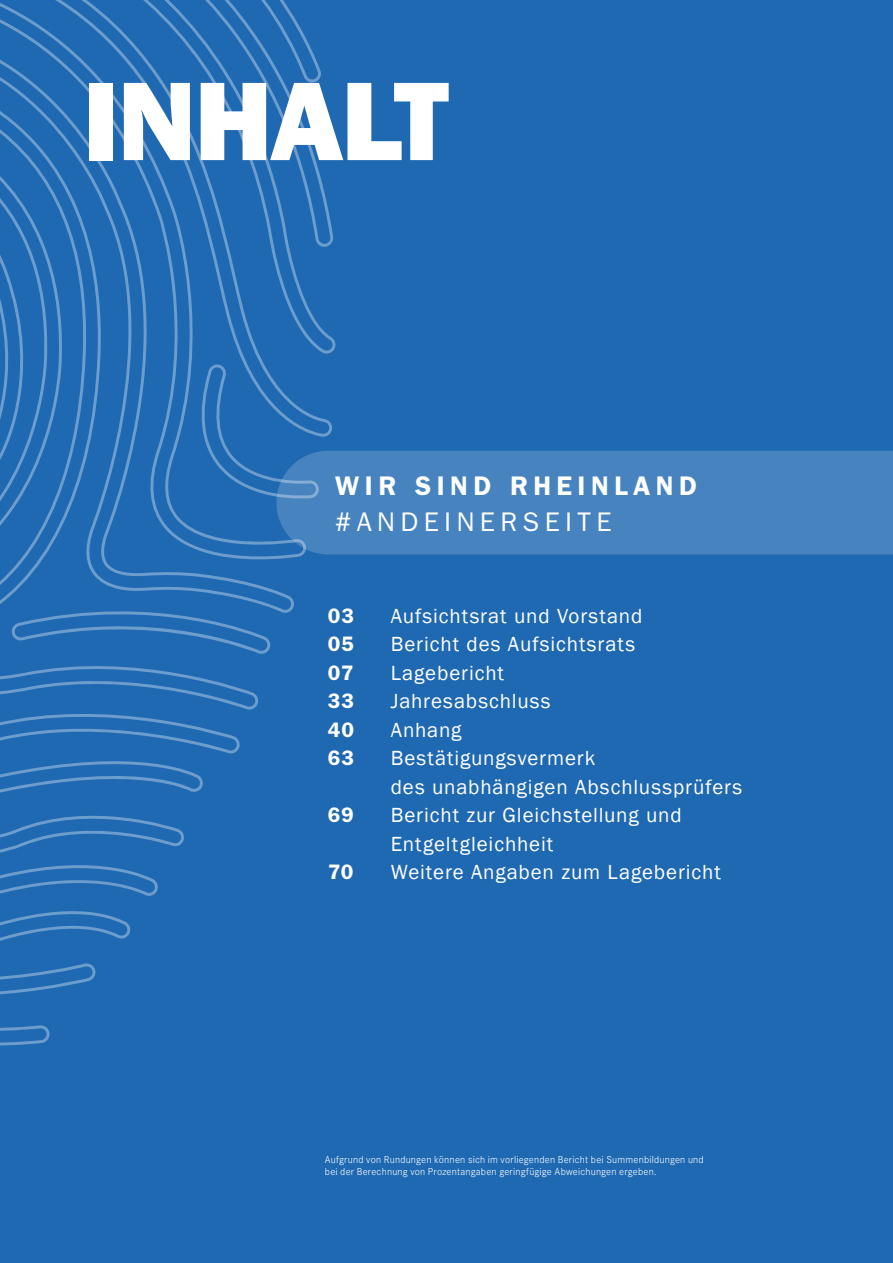
<style>
.page{position:relative;width:893px;height:1263px;background:#1f69b2}
.page>*{position:absolute;margin:0;border:0;box-sizing:border-box;transform-origin:0 0}
.t1{font:112.5px "ITC Franklin Gothic Std Hvy";letter-spacing:-.02em;color:#fff}
.t2{font:600 27px "ITC Franklin Gothic Std";letter-spacing:.2em;color:#fff}
.t3{font:27px "ITC Franklin Gothic Std";letter-spacing:.2em;color:#fff}
.t4{font:21px/28.5px "Franklin Gothic";letter-spacing:.04em;color:#fff}
.t5{font:600 21px "ITC Franklin Gothic Std";letter-spacing:.05em;color:#fff}
.t6{font:300 10.5px/12.6px "Corporate S";letter-spacing:.02em;color:#fff}
</style>
<div class="page">
<div style="left:319px;top:451px;width:574px;height:103px;background:#4683bf"></div>
<svg style="left:307px;top:41px;width:26px;height:396px"></svg>
<svg style="left:0;top:0;width:307px;height:111px"></svg>
<svg style="left:0;top:24px;width:295px;height:87px"></svg>
<svg style="left:0;top:67px;width:104px;height:44px"></svg>
<svg style="left:0;top:111px;width:319px;height:935px"></svg>
<h1 class="t1" style="left:83px;top:55px;width:368px">INHALT</h1>
<p class="t2" style="left:335px;top:470px;width:363px">WIR SIND RHEINLAND</p>
<p class="t3" style="left:335px;top:506px;width:278px">#ANDEINERSEITE</p>
<p class="t5" style="left:328px;top:603px;width:28px">03</p>
<p class="t4" style="left:391px;top:602px;width:253px">Aufsichtsrat und Vorstand</p>
<p class="t5" style="left:328px;top:632px;width:28px">05</p>
<p class="t4" style="left:391px;top:630px;width:246px">Bericht des Aufsichtsrats</p>
<p class="t5" style="left:328px;top:660px;width:27px">07</p>
<p class="t4" style="left:391px;top:659px;width:115px">Lagebericht</p>
<p class="t5" style="left:328px;top:689px;width:28px">33</p>
<p class="t4" style="left:391px;top:687px;width:162px">Jahresabschluss</p>
<p class="t5" style="left:328px;top:717px;width:28px">40</p>
<p class="t4" style="left:391px;top:716px;width:72px">Anhang</p>
<p class="t5" style="left:328px;top:746px;width:28px">63</p>
<p class="t4" style="left:391px;top:744px;width:353px">Bestätigungsvermerk<br>des unabhängigen Abschlussprüfers</p>
<p class="t5" style="left:328px;top:803px;width:28px">69</p>
<p class="t4" style="left:391px;top:801px;width:292px">Bericht zur Gleichstellung und<br>Entgeltgleichheit</p>
<p class="t5" style="left:328px;top:860px;width:27px">70</p>
<p class="t4" style="left:391px;top:858px;width:332px">Weitere Angaben zum Lagebericht</p>
<p class="t6" style="left:325px;top:1153px;width:380px">Aufgrund von Rundungen können sich im vorliegenden Bericht bei Summenbildungen und bei der Berechnung von Prozentangaben geringfügige Abweichungen ergeben.</p>
</div>
